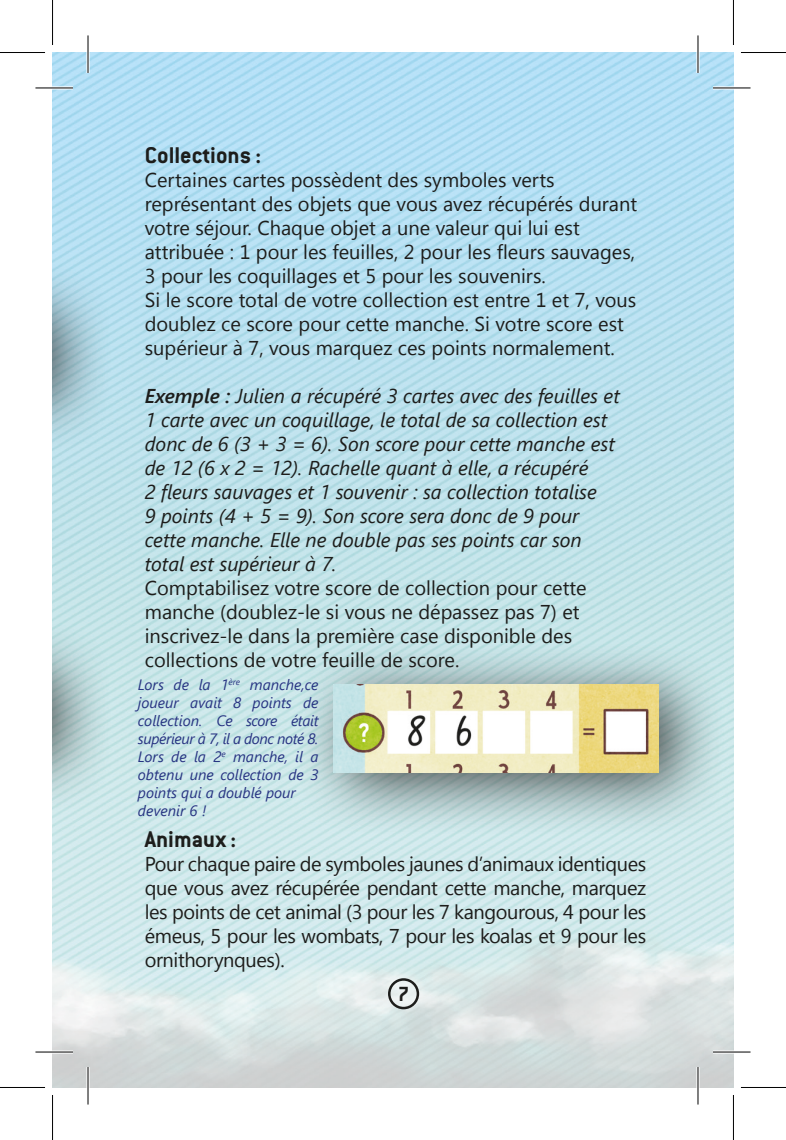
<style>
.page{position:relative;width:786px;height:1140px;background:#fff}
.page>*{position:absolute;margin:0;border:0;box-sizing:border-box;transform-origin:0 0}
.t1{font:700 25px "Conduit ITC";color:#1d1d1b}
.t2{font:700 22.5px "Conduit ITC";color:#1d1d1b}
.t3{font:20px/24px "Segoe UI";color:#1d1d1b;text-align:justify}
.t4{font:italic 20px "Segoe UI";color:#1d1d1b}
.t5{font:italic 15px/18px "Segoe UI";color:#283583;text-align:justify}
.s1{font-weight:600}
</style>
<div class="page">
<img style="left:52px;top:52px;width:681px;height:1035px">
<div style="left:388px;top:978px;width:31px;height:31px;border:2px solid #1d1d1b;border-radius:50%"></div>
<div style="left:52px;top:260px;width:61px;height:195px;background:#1d1d1b;opacity:.75"></div>
<div style="left:52px;top:620px;width:61px;height:195px;background:#1d1d1b;opacity:.75"></div>
<div style="left:295px;top:641px;width:431px;height:195px;background:#1d1d1b;opacity:.75"></div>
<img style="left:333px;top:684px;width:325px;height:89px">
<hr style="left:35px;top:86px;width:38px;height:3px;background:#fff">
<hr style="left:712px;top:86px;width:38px;height:3px;background:#fff">
<hr style="left:35px;top:1050px;width:38px;height:3px;background:#fff">
<hr style="left:712px;top:1050px;width:38px;height:3px;background:#fff">
<hr style="left:86px;top:35px;width:3px;height:38px;background:#fff">
<hr style="left:86px;top:1067px;width:3px;height:37px;background:#fff">
<hr style="left:696px;top:35px;width:3px;height:38px;background:#fff">
<hr style="left:696px;top:1067px;width:3px;height:37px;background:#fff">
<hr style="left:35px;top:88px;width:38px;height:1px;background:#000">
<hr style="left:712px;top:88px;width:38px;height:1px;background:#000">
<hr style="left:35px;top:1051px;width:38px;height:1px;background:#000">
<hr style="left:712px;top:1051px;width:38px;height:1px;background:#000">
<hr style="left:88px;top:35px;width:1px;height:38px;background:#000">
<hr style="left:88px;top:1067px;width:1px;height:37px;background:#000">
<hr style="left:697px;top:35px;width:1px;height:38px;background:#000">
<hr style="left:697px;top:1067px;width:1px;height:37px;background:#000">
<hr style="left:0;top:52px;width:45px;height:1px;background:#000">
<hr style="left:740px;top:52px;width:45px;height:1px;background:#000">
<hr style="left:0;top:1087px;width:45px;height:1px;background:#000">
<hr style="left:740px;top:1087px;width:45px;height:1px;background:#000">
<hr style="left:52px;top:0;width:1px;height:45px;background:#000">
<hr style="left:52px;top:1095px;width:1px;height:45px;background:#000">
<hr style="left:732px;top:0;width:1px;height:45px;background:#000">
<hr style="left:732px;top:1095px;width:1px;height:45px;background:#000">
<p class="t1" style="left:145px;top:141px;width:118px">Collections :</p>
<p class="t3" style="left:145px;top:167px;width:411px">Certaines cartes possèdent des symboles verts</p>
<p class="t3" style="left:145px;top:191px;width:494px">représentant des objets que vous avez récupérés durant</p>
<p class="t3" style="left:145px;top:215px;width:436px">votre séjour. Chaque objet a une valeur qui lui est</p>
<p class="t3" style="left:145px;top:239px;width:492px">attribuée : 1 pour les feuilles, 2 pour les fleurs sauvages,</p>
<p class="t3" style="left:145px;top:263px;width:402px">3 pour les coquillages et 5 pour les souvenirs.</p>
<p class="t3" style="left:145px;top:287px;width:493px">Si le score total de votre collection est entre 1 et 7, vous</p>
<p class="t3" style="left:145px;top:311px;width:480px">doublez ce score pour cette manche. Si votre score est</p>
<p class="t3" style="left:145px;top:335px;width:471px">supérieur à 7, vous marquez ces points normalement.</p>
<p class="t4" style="left:145px;top:385px;width:476px"><span class="s1">Exemple :</span> Julien a récupéré 3 cartes avec des feuilles et</p>
<p class="t4" style="left:145px;top:409px;width:464px">1 carte avec un coquillage, le total de sa collection est</p>
<p class="t4" style="left:145px;top:433px;width:471px">donc de 6 (3 + 3 = 6). Son score pour cette manche est</p>
<p class="t4" style="left:145px;top:457px;width:445px">de 12 (6 x 2 = 12). Rachelle quant à elle, a récupéré</p>
<p class="t4" style="left:145px;top:481px;width:453px">2 fleurs sauvages et 1 souvenir : sa collection totalise</p>
<p class="t4" style="left:145px;top:505px;width:436px">9 points (4 + 5 = 9). Son score sera donc de 9 pour</p>
<p class="t4" style="left:145px;top:529px;width:438px">cette manche. Elle ne double pas ses points car son</p>
<p class="t4" style="left:145px;top:553px;width:193px">total est supérieur à 7.</p>
<p class="t3" style="left:145px;top:575px;width:443px">Comptabilisez votre score de collection pour cette</p>
<p class="t3" style="left:145px;top:599px;width:436px">manche (doublez-le si vous ne dépassez pas 7) et</p>
<p class="t3" style="left:145px;top:623px;width:429px">inscrivez-le dans la première case disponible des</p>
<p class="t3" style="left:145px;top:647px;width:316px">collections de votre feuille de score.</p>
<p class="t5" style="left:138px;top:676px;width:182px">Lors de la 1<sup>ère</sup> manche,ce joueur avait 8 points de collection. Ce score était supérieur à 7, il a donc noté 8.</p>
<p class="t5" style="left:138px;top:748px;width:182px">Lors de la 2<sup>e</sup> manche, il a obtenu une collection de 3 points qui a doublé pour</p>
<p class="t5" style="left:138px;top:802px;width:70px">devenir 6 !</p>
<p class="t1" style="left:145px;top:825px;width:93px">Animaux :</p>
<p class="t3" style="left:145px;top:851px;width:503px">Pour chaque paire de symboles jaunes d’animaux identiques que vous avez récupérée pendant cette manche, marquez les points de cet animal (3 pour les 7 kangourous, 4 pour les émeus, 5 pour les wombats, 7 pour les koalas et 9 pour les ornithorynques).</p>
<p class="t2" style="left:398px;top:980px;width:13px">7</p>
</div>
